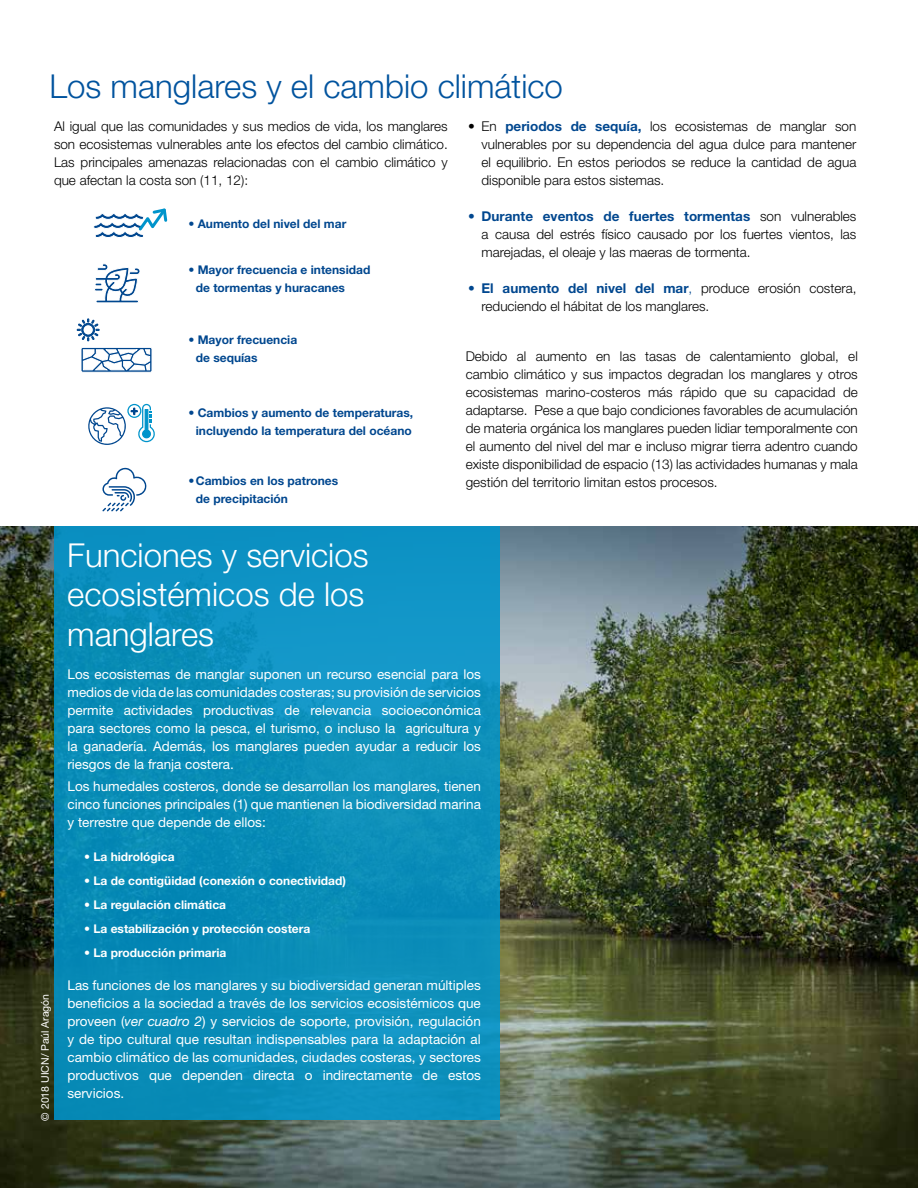
<style>
.page{position:relative;width:918px;height:1188px;background:#fff}
.page>*{position:absolute;margin:0;border:0;box-sizing:border-box;transform-origin:0 0}
.t1{font:300 33px/39.6px "Helvetica Neue LT Std";color:#fff}
.t2{font:300 33px "Helvetica Neue LT Std";color:#00539e}
.t3{font:300 13.5px/18px "Helvetica Neue LT Std";color:#000;text-align:justify}
.t4{font:13.5px/18px "Helvetica Neue LT Std";color:#fff;text-align:justify}
.t5{font:700 12px/18px "Helvetica Neue LT Std";color:#00478f}
.t6{font:700 12px "Helvetica Neue LT Std";color:#fff}
.t7{font:10.5px "Helvetica Neue LT Std";color:#fff}
.s1{font-weight:700;color:#00478f}
.s2{color:#00478f}
.s3{font-style:italic}
</style>
<div class="page">
<svg style="left:93px;top:208px;width:75px;height:30px"></svg>
<svg style="left:94px;top:263px;width:46px;height:40px"></svg>
<svg style="left:81px;top:347px;width:71px;height:26px"></svg>
<svg style="left:77px;top:319px;width:22px;height:22px"></svg>
<svg style="left:88px;top:404px;width:67px;height:41px"></svg>
<svg style="left:102px;top:468px;width:45px;height:43px"></svg>
<img style="left:0;top:526px;width:918px;height:662px">
<div style="left:54px;top:526px;width:446px;height:594px;background:linear-gradient(to right,#078ab6,#1093c1)"></div>
<h1 class="t2" style="left:50px;top:66px;width:515px">Los manglares y el cambio climático</h1>
<p class="t3" style="left:54px;top:117px;width:395px">Al igual que las comunidades y sus medios de vida, los manglares son ecosistemas vulnerables ante los efectos del cambio climático.<br>Las principales amenazas relacionadas con el cambio climático y que afectan la costa son (11, 12):</p>
<p class="t5" style="left:188px;top:215px;width:159px">• Aumento del nivel del mar</p>
<p class="t5" style="left:196px;top:260px;width:176px;text-indent:-8px">• Mayor frecuencia e intensidad de tormentas y huracanes</p>
<p class="t5" style="left:196px;top:331px;width:103px;text-indent:-8px">• Mayor frecuencia de sequías</p>
<p class="t5" style="left:188px;top:404px;width:226px;text-align:center">• Cambios y aumento de temperaturas, incluyendo la temperatura del océano</p>
<p class="t3" style="left:482px;top:117px;width:376px;text-indent:-14px">• En <span class="s1">periodos de sequía,</span> los ecosistemas de manglar son vulnerables por su dependencia del agua dulce para mantener el equilibrio. En estos periodos se reduce la cantidad de agua disponible para estos sistemas.</p>
<p class="t3" style="left:482px;top:207px;width:376px;text-indent:-14px"><span class="s2">•</span> <span class="s1">Durante eventos de fuertes tormentas</span> son vulnerables a causa del estrés físico causado por los fuertes vientos, las marejadas, el oleaje y las maeras de tormenta.</p>
<p class="t3" style="left:482px;top:279px;width:376px;text-indent:-14px"><span class="s2">•</span> <span class="s1">El aumento del nivel del mar</span><span class="s2">,</span> produce erosión costera, reduciendo el hábitat de los manglares.</p>
<p class="t3" style="left:466px;top:347px;width:394px">Debido al aumento en las tasas de calentamiento global, el cambio climático y sus impactos degradan los manglares y otros ecosistemas marino-costeros más rápido que su capacidad de adaptarse. Pese a que bajo condiciones favorables de acumulación de materia orgánica los manglares pueden lidiar temporalmente con el aumento del nivel del mar e incluso migrar tierra adentro cuando existe disponibilidad de espacio (13) las actividades humanas y mala</p>
<p class="t5" style="left:188px;top:471px;width:151px">•Cambios en los patrones</p>
<p class="t3" style="left:466px;top:473px;width:254px">gestión del territorio limitan estos procesos.</p>
<p class="t5" style="left:196px;top:489px;width:94px">de precipitación</p>
<h1 class="t1" style="left:67px;top:534px;width:303px">Funciones y servicios ecosistémicos de los manglares</h1>
<p class="t7" style="left:39px;top:1120px;width:128px;rotate:-90deg">© 2018 UICN/ Paúl Aragón</p>
<p class="t4" style="left:68px;top:665px;width:415px">Los ecosistemas de manglar suponen un recurso esencial para los medios de vida de las comunidades costeras; su provisión de servicios permite actividades productivas de relevancia socioeconómica para sectores como la pesca, el turismo, o incluso la agricultura y la ganadería. Además, los manglares pueden ayudar a reducir los riesgos de la franja costera.</p>
<p class="t4" style="left:68px;top:777px;width:415px">Los humedales costeros, donde se desarrollan los manglares, tienen cinco funciones principales (1) que mantienen la biodiversidad marina y terrestre que depende de ellos:</p>
<p class="t6" style="left:84px;top:850px;width:92px">• La hidrológica</p>
<p class="t6" style="left:84px;top:874px;width:263px">• La de contigüidad (conexión o conectividad)</p>
<p class="t6" style="left:84px;top:898px;width:144px">• La regulación climática</p>
<p class="t6" style="left:84px;top:922px;width:228px">• La estabilización y protección costera</p>
<p class="t6" style="left:84px;top:946px;width:144px">• La producción primaria</p>
<p class="t4" style="left:68px;top:976px;width:415px">Las funciones de los manglares y su biodiversidad generan múltiples beneficios a la sociedad a través de los servicios ecosistémicos que proveen (<span class="s3">ver cuadro 2</span>) y servicios de soporte, provisión, regulación y de tipo cultural que resultan indispensables para la adaptación al cambio climático de las comunidades, ciudades costeras, y sectores productivos que dependen directa o indirectamente de estos servicios.</p>
</div>
